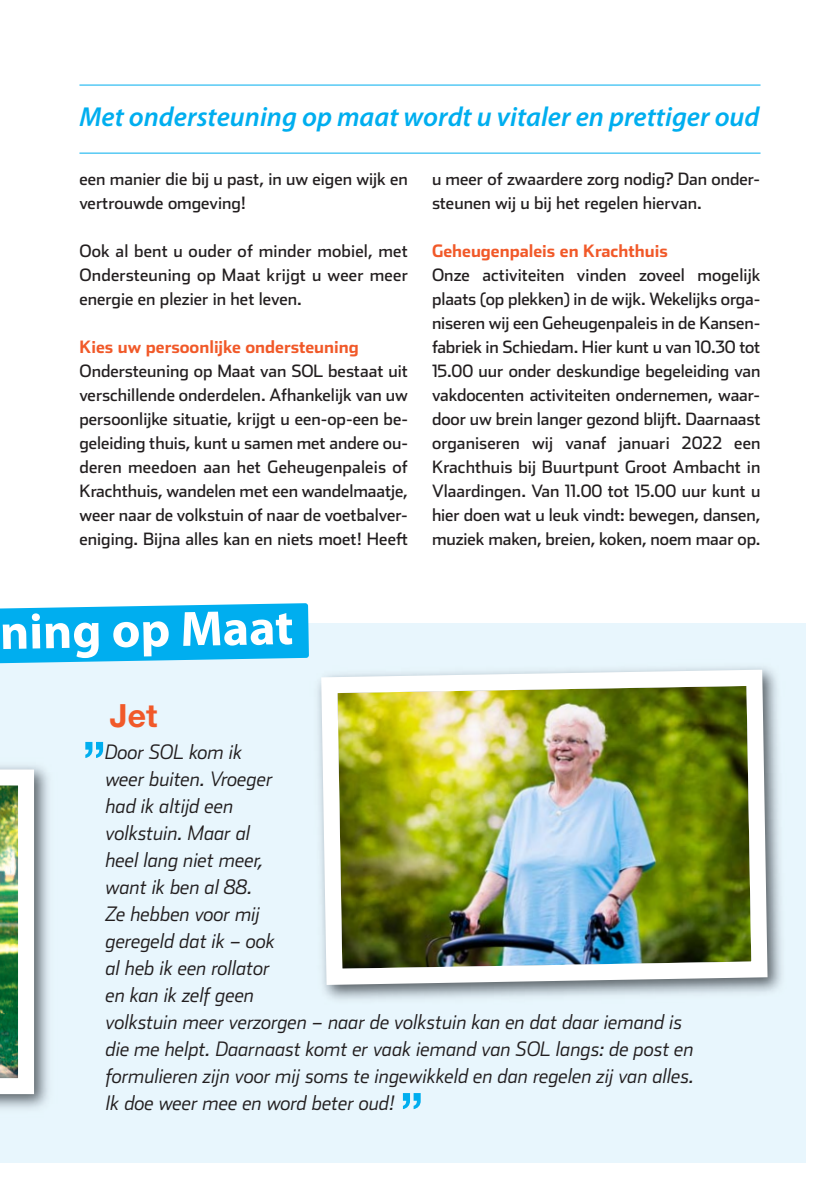
<style>
.page{position:relative;width:840px;height:1191px;background:#fff}
.page>*{position:absolute;margin:0;border:0;box-sizing:border-box;transform-origin:0 0}
.t1{font:700 50px "Myriad Pro";color:#fff}
.t2{font:700 50px "Helvetica Neue LT";color:#00aeef}
.t3{font:700 32px "Helvetica Neue LT";color:#f15929}
.t4{font:italic 600 27.6px "Myriad Pro";color:#00aeef}
.t5{font:italic 300 20px/27px "Stainless";color:#231f20}
.t6{font:17px/24px "Stainless";color:#231f20;text-align:justify}
.t7{font:700 17px "Stainless";color:#f15929}
</style>
<div class="page">
<div style="left:0;top:623px;width:805px;height:539px;background:#e8f6fd"></div>
<img style="left:0;top:765px;width:49px;height:344px">
<img style="left:0;top:769px;width:34px;height:325px">
<img style="left:326px;top:678px;width:456px;height:322px">
<img style="left:318px;top:667px;width:457px;height:326px">
<svg style="left:0;top:603px;width:309px;height:61px;background:#19b5f0"></svg>
<hr style="left:79px;top:153px;width:681px;height:1px;background:#00aeef">
<hr style="left:79px;top:85px;width:681px;height:1px;background:#00aeef">
<p class="t4" style="left:79px;top:106px;width:681px">Met ondersteuning op maat wordt u vitaler en prettiger oud</p>
<p class="t6" style="left:79px;top:169px;width:330px">een manier die bij u past, in uw eigen wijk en vertrouwde omgeving!</p>
<p class="t6" style="left:79px;top:241px;width:330px">Ook al bent u ouder of minder mobiel, met Ondersteuning op Maat krijgt u weer meer energie en plezier in het leven.</p>
<p class="t7" style="left:79px;top:337px;width:281px">Kies uw persoonlijke ondersteuning</p>
<p class="t6" style="left:79px;top:361px;width:330px">Ondersteuning op Maat van SOL bestaat uit verschillende onderdelen. Afhankelijk van uw persoonlijke situatie, krijgt u een-op-een be&shy;geleiding thuis, kunt u samen met andere ou&shy;deren meedoen aan het Geheugenpaleis of Krachthuis, wandelen met een wandelmaatje, weer naar de volkstuin of naar de voetbalver&shy;eniging. Bijna alles kan en niets moet! Heeft</p>
<p class="t6" style="left:432px;top:169px;width:329px">u meer of zwaardere zorg nodig? Dan onder&shy;steunen wij u bij het regelen hiervan.</p>
<p class="t7" style="left:432px;top:241px;width:237px">Geheugenpaleis en Krachthuis</p>
<p class="t6" style="left:432px;top:265px;width:330px">Onze activiteiten vinden zoveel mogelijk plaats (op plekken) in de wijk. Wekelijks orga&shy;niseren wij een Geheugenpaleis in de Kansen&shy;fabriek in Schiedam. Hier kunt u van 10.30 tot 15.00 uur onder deskundige begeleiding van vakdocenten activiteiten ondernemen, waar&shy;door uw brein langer gezond blijft. Daarnaast organiseren wij vanaf januari 2022 een Krachthuis bij Buurtpunt Groot Ambacht in Vlaardingen. Van 11.00 tot 15.00 uur kunt u hier doen wat u leuk vindt: bewegen, dansen, muziek maken, breien, koken, noem maar op.</p>
<p class="t1" style="left:0;top:613px;width:295px;rotate:-1deg">ning op Maat</p>
<p class="t3" style="left:110px;top:704px;width:49px">Jet</p>
<p class="t2" style="left:83px;top:742px;width:25px">”</p>
<p class="t5" style="left:105px;top:740px;width:590px">Door SOL kom ik<br>weer buiten. Vroeger<br>had ik altijd een<br>volkstuin. Maar al<br>heel lang niet meer,<br>want ik ben al 88.<br>Ze hebben voor mij<br>geregeld dat ik – ook<br>al heb ik een rollator<br>en kan ik zelf geen<br>volkstuin meer verzorgen – naar de volkstuin kan en dat daar iemand is die me helpt. Daarnaast komt er vaak iemand van SOL langs: de post en formulieren zijn voor mij soms te ingewikkeld en dan regelen zij van alles.<br>Ik doe weer mee en word beter oud!</p>
<p class="t2" style="left:400px;top:1093px;width:25px">”</p>
</div>
